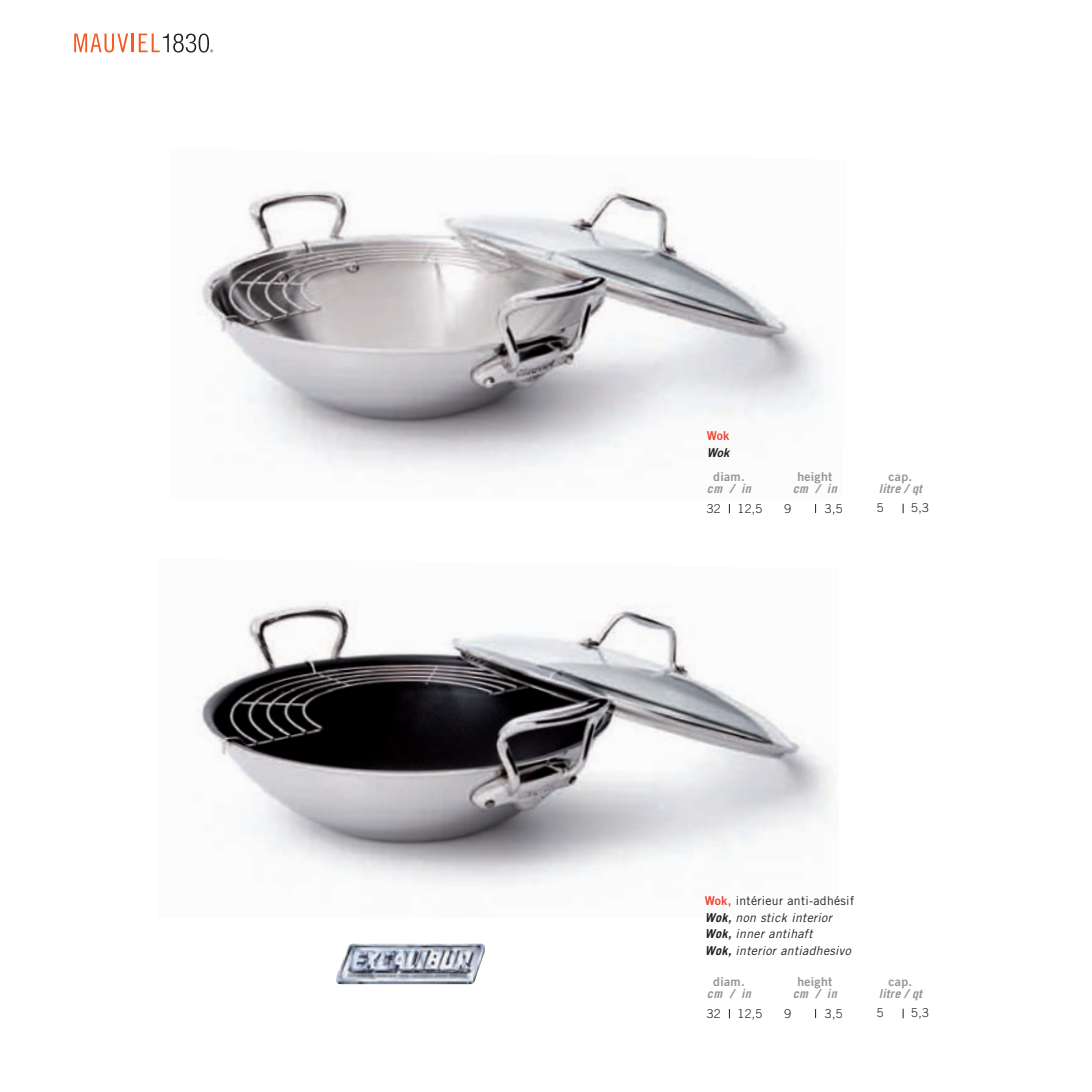
<style>
.page{position:relative;width:1092px;height:1092px;background:#fff}
.page>*{position:absolute;margin:0;border:0;box-sizing:border-box;transform-origin:0 0}
.t1{font:italic 12.25px/17px "Trade Gothic";letter-spacing:.03em;color:#231f20}
.t2{font:italic 700 12.25px "Trade Gothic";letter-spacing:.025em;color:#939598}
.t3{font:12.25px "Trade Gothic Bold Two";letter-spacing:.025em;color:#939598}
.t4{font:300 12.25px "Trade Gothic";letter-spacing:.025em;color:#231f20}
.t5{font:12.25px "Trade Gothic Bold Two";color:#ef4637}
.t6{font:italic 12.25px "Trade Gothic Bold Two";color:#231f20}
.s1{font-family:"Trade Gothic Bold Two";font-style:normal;color:#ef4637}
.s2{font-style:normal}
.s3{font-weight:700}
</style>
<div class="page">
<svg style="left:74px;top:34px;width:139px;height:19px"></svg>
<img style="left:201px;top:187px;width:620px;height:284px">
<img style="left:198px;top:601px;width:636px;height:285px">
<img style="left:336px;top:943px;width:149px;height:41px">
<p class="t5" style="left:706px;top:431px;width:24px">Wok</p>
<p class="t6" style="left:706px;top:448px;width:24px">Wok</p>
<p class="t3" style="left:713px;top:472px;width:33px">diam.</p>
<p class="t2" style="left:707px;top:484px;width:46px">cm / in</p>
<p class="t4" style="left:706px;top:504px;width:15px">32</p>
<p class="t4" style="left:737px;top:504px;width:26px">12,5</p>
<p class="t3" style="left:797px;top:472px;width:36px">height</p>
<p class="t2" style="left:792px;top:484px;width:46px">cm / in</p>
<p class="t3" style="left:888px;top:472px;width:25px">cap.</p>
<p class="t2" style="left:878px;top:484px;width:45px">litre / qt</p>
<p class="t4" style="left:784px;top:504px;width:8px">9</p>
<p class="t4" style="left:824px;top:504px;width:19px">3,5</p>
<p class="t4" style="left:876px;top:503px;width:8px">5</p>
<p class="t4" style="left:911px;top:503px;width:19px">5,3</p>
<p class="t1" style="left:704px;top:892px;width:151px"><span class="s1">Wok,</span> <span class="s2">intérieur anti-adhésif<br></span><span class="s3">Wok,</span> non stick interior<br><span class="s3">Wok,</span> inner antihaft<br><span class="s3">Wok,</span> interior antiadhesivo</p>
<p class="t3" style="left:713px;top:976px;width:33px">diam.</p>
<p class="t2" style="left:707px;top:989px;width:46px">cm / in</p>
<p class="t3" style="left:797px;top:976px;width:36px">height</p>
<p class="t2" style="left:792px;top:989px;width:46px">cm / in</p>
<p class="t3" style="left:888px;top:976px;width:25px">cap.</p>
<p class="t2" style="left:878px;top:989px;width:45px">litre / qt</p>
<p class="t4" style="left:706px;top:1008px;width:15px">32</p>
<p class="t4" style="left:737px;top:1008px;width:26px">12,5</p>
<p class="t4" style="left:784px;top:1008px;width:8px">9</p>
<p class="t4" style="left:824px;top:1008px;width:19px">3,5</p>
<p class="t4" style="left:876px;top:1008px;width:8px">5</p>
<p class="t4" style="left:911px;top:1008px;width:19px">5,3</p>
</div>
